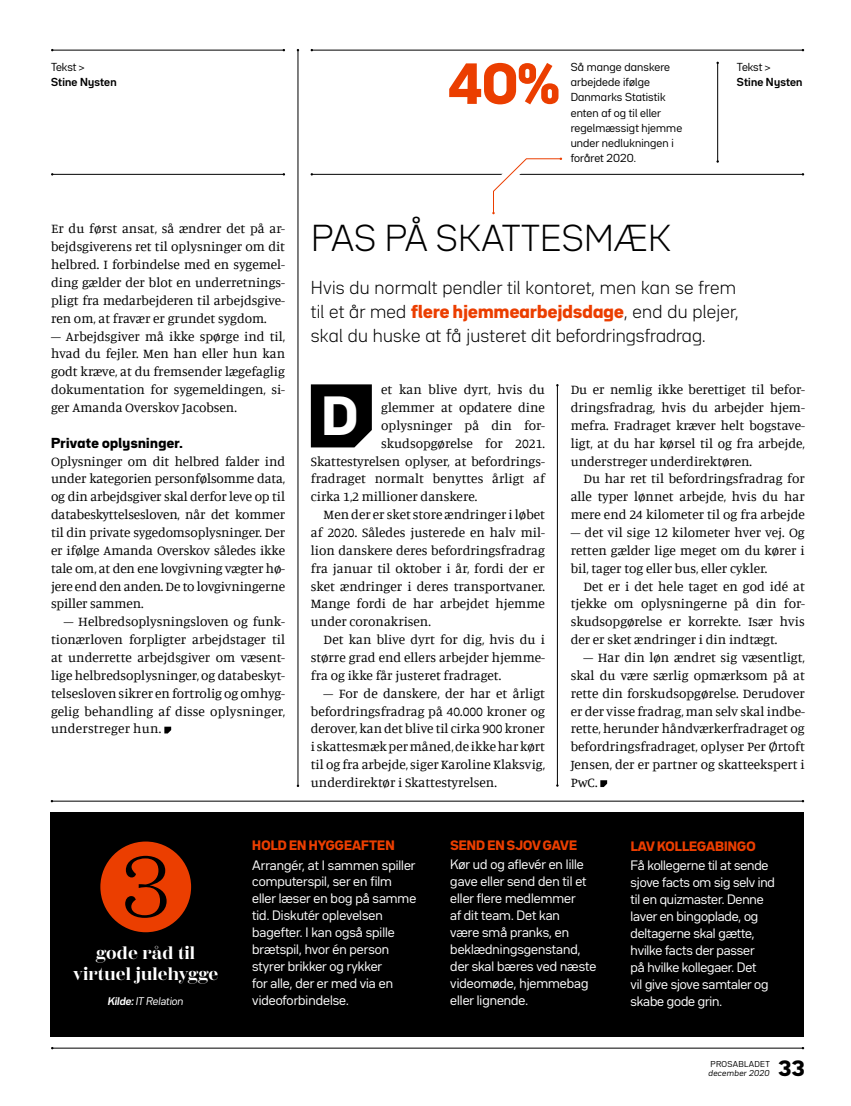
<style>
.page{position:relative;width:851px;height:1106px;background:#fff}
.page>*{position:absolute;margin:0;border:0;box-sizing:border-box;transform-origin:0 0}
.t1{font:900 50.85px "Bw Seido Raw";color:#eb3e00}
.t2{font:900 48.45px "Bw Seido Raw";color:#fff}
.t3{font:300 33px "Bw Seido Raw";letter-spacing:.01em;color:#000}
.t4{font:900 19.5px "Bw Seido Raw";color:#000}
.t5{font:700 18px/21px "Scotch Display";letter-spacing:.01em;color:#fff;text-align:center}
.t6{font:300 16.5px/23.7px "Bw Seido Raw";letter-spacing:.015em;color:#000}
.t7{font:13.5px/17.9px "Manuale";color:#000;text-align:justify}
.t8{font:900 12.75px "Bw Seido Raw";letter-spacing:.03em;color:#000}
.t9{font:12px/17px "Bw Seido Raw";color:#fff}
.t10{font:900 12px "Bw Seido Raw";letter-spacing:.01em;color:#eb3e00}
.t11{font:10.2px/15.1px "Bw Seido Raw";letter-spacing:.01em;color:#000}
.t12{font:700 10.2px "Bw Seido Raw";letter-spacing:.02em;color:#000}
.t13{font:italic 9.75px "Bw Seido Raw";color:#fff}
.t14{font:italic 7.5px "Bw Seido Raw";letter-spacing:.04em;color:#000}
.t15{font:7.5px "Bw Seido Raw";letter-spacing:.04em;color:#000}
.s1{font-weight:900;color:#eb3e00}
.s2{font-weight:700}
</style>
<div class="page">
<div style="left:51px;top:812px;width:753px;height:225px;background:#000"></div>
<hr style="left:312px;top:50px;width:490px;height:1px;background:#000">
<hr style="left:52px;top:50px;width:232px;height:1px;background:#000">
<hr style="left:312px;top:174px;width:490px;height:1px;background:#000">
<hr style="left:52px;top:174px;width:232px;height:1px;background:#000">
<hr style="left:297px;top:50px;width:1px;height:736px;background:#000">
<hr style="left:557px;top:385px;width:1px;height:400px;background:#000">
<div style="left:311px;top:384px;width:61px;height:63px;background:#000"></div>
<svg style="left:600px;top:780px;width:7px;height:7px"></svg>
<hr style="left:52px;top:800px;width:750px;height:1px;background:#000">
<svg style="left:164px;top:726px;width:7px;height:7px"></svg>
<hr style="left:717px;top:63px;width:1px;height:98px;background:#000">
<hr style="left:52px;top:1047px;width:750px;height:1px;background:#000">
<svg style="left:492px;top:158px;width:70px;height:56px"></svg>
<p class="t11" style="left:51px;top:59px;width:35px">Tekst &gt;</p>
<p class="t12" style="left:51px;top:75px;width:67px">Stine Nysten</p>
<p class="t7" style="left:51px;top:219px;width:235px">Er du først ansat, så ændrer det på ar&shy;bejdsgiverens ret til oplysninger om dit helbred. I forbindelse med en sygemel&shy;ding gælder der blot en underretnings&shy;pligt fra medarbejderen til arbejdsgive&shy;ren om, at fravær er grundet sygdom.</p>
<p class="t7" style="left:51px;top:326px;width:235px">– Arbejdsgiver må ikke spørge ind til, hvad du fejler. Men han eller hun kan godt kræve, at du fremsender lægefaglig dokumentation for sygemeldingen, si&shy;ger Amanda Overskov Jacobsen.</p>
<p class="t8" style="left:51px;top:434px;width:133px">Private oplysninger.</p>
<p class="t7" style="left:51px;top:451px;width:235px">Oplysninger om dit helbred falder ind under kategorien personfølsomme data, og din arbejdsgiver skal derfor leve op til databeskyttelsesloven, når det kommer til din private sygedomsoplysninger. Der er ifølge Amanda Overskov således ikke tale om, at den ene lovgivning vægter hø&shy;jere end den anden. De to lovgivningerne spiller sammen.</p>
<p class="t7" style="left:51px;top:612px;width:235px;text-indent:13px">– Helbredsoplysningsloven og funk&shy;tionærloven forpligter arbejdstager til at underrette arbejdsgiver om væsent&shy;lige helbredsoplysninger, og databeskyt&shy;telsesloven sikrer en fortrolig og omhyg&shy;gelig behandling af disse oplysninger, understreger hun.</p>
<h1 class="t1" style="left:448px;top:49px;width:113px">40%</h1>
<p class="t11" style="left:570px;top:59px;width:113px">Så mange danskere arbejdede ifølge<br>Danmarks Statistik enten af og til eller regelmæssigt hjemme under nedlukningen i foråret 2020.</p>
<h3 class="t3" style="left:311px;top:217px;width:361px">PAS PÅ SKATTESMÆK</h3>
<p class="t11" style="left:736px;top:59px;width:35px">Tekst &gt;</p>
<p class="t12" style="left:736px;top:75px;width:67px">Stine Nysten</p>
<p class="t6" style="left:311px;top:276px;width:429px">Hvis du normalt pendler til kontoret, men kan se frem til et år med <span class="s1">flere hjemmearbejdsdage</span>, end du plejer, skal du huske at få justeret dit befordringsfradrag.</p>
<p class="t7" style="left:381px;top:380px;width:165px">et kan blive dyrt, hvis du</p>
<p class="t7" style="left:381px;top:398px;width:165px">glemmer at opdatere dine</p>
<p class="t7" style="left:381px;top:416px;width:165px">oplysninger på din for-</p>
<p class="t7" style="left:381px;top:434px;width:165px">skudsopgørelse for 2021.</p>
<p class="t7" style="left:311px;top:451px;width:235px">Skattestyrelsen oplyser, at befordrings-</p>
<p class="t7" style="left:311px;top:469px;width:235px">fradraget normalt benyttes årligt af</p>
<p class="t7" style="left:311px;top:487px;width:168px">cirka 1,2 millioner danskere.</p>
<p class="t7" style="left:323px;top:505px;width:223px">Men der er sket store ændringer i løbet</p>
<p class="t7" style="left:311px;top:523px;width:235px">af 2020. Således justerede en halv mil-</p>
<p class="t7" style="left:311px;top:541px;width:235px">lion danskere deres befordringsfradrag</p>
<p class="t7" style="left:311px;top:559px;width:235px">fra januar til oktober i år, fordi der er</p>
<p class="t7" style="left:311px;top:576px;width:235px">sket ændringer i deres transportvaner.</p>
<p class="t7" style="left:311px;top:594px;width:235px">Mange fordi de har arbejdet hjemme</p>
<p class="t7" style="left:311px;top:612px;width:121px">under coronakrisen.</p>
<p class="t7" style="left:323px;top:630px;width:223px">Det kan blive dyrt for dig, hvis du i</p>
<p class="t7" style="left:311px;top:648px;width:235px">større grad end ellers arbejder hjemme-</p>
<p class="t7" style="left:311px;top:666px;width:192px">fra og ikke får justeret fradraget.</p>
<p class="t7" style="left:311px;top:683px;width:235px;text-indent:13px">– For de danskere, der har et årligt befordringsfradrag på 40.000 kroner og derover, kan det blive til cirka 900 kroner i skattesmæk per måned, de ikke har kørt til og fra arbejde, siger Karoline Klaksvig, underdirektør i Skattestyrelsen.</p>
<h2 class="t2" style="left:322px;top:383px;width:38px">D</h2>
<p class="t7" style="left:570px;top:380px;width:235px">Du er nemlig ikke berettiget til befor&shy;dringsfradrag, hvis du arbejder hjem&shy;mefra. Fradraget kræver helt bogstave&shy;ligt, at du har kørsel til og fra arbejde, understreger underdirektøren.</p>
<p class="t7" style="left:570px;top:469px;width:235px;text-indent:13px">Du har ret til befordringsfradrag for alle typer lønnet arbejde, hvis du har mere end 24 kilometer til og fra arbejde</p>
<p class="t7" style="left:570px;top:523px;width:235px">– det vil sige 12 kilometer hver vej. Og retten gælder lige meget om du kører i bil, tager tog eller bus, eller cykler.</p>
<p class="t7" style="left:570px;top:576px;width:235px;text-indent:13px">Det er i det hele taget en god idé at tjekke om oplysningerne på din for&shy;skudsopgørelse er korrekte. Især hvis der er sket ændringer i din indtægt.</p>
<p class="t7" style="left:570px;top:648px;width:235px;text-indent:13px">– Har din løn ændret sig væsentligt, skal du være særlig opmærksom på at rette din forskudsopgørelse. Derudover er der visse fradrag, man selv skal indbe&shy;rette, herunder håndværkerfradraget og befordringsfradraget, oplyser Per Ørtoft Jensen, der er partner og skatteekspert i PwC.</p>
<h3 class="t5" style="left:73px;top:943px;width:146px">gode råd til virtuel julehygge</h3>
<p class="t13" style="left:108px;top:994px;width:77px"><span class="s2">Kilde:</span> IT Relation</p>
<p class="t10" style="left:252px;top:837px;width:144px">HOLD EN HYGGEAFTEN</p>
<p class="t9" style="left:252px;top:856px;width:165px">Arrangér, at I sammen spiller computerspil, ser en film eller læser en bog på samme tid. Diskutér oplevelsen bagefter. I kan også spille brætspil, hvor én person styrer brikker og rykker<br>for alle, der er med via en videoforbindelse.</p>
<p class="t10" style="left:450px;top:837px;width:128px">SEND EN SJOV GAVE</p>
<p class="t9" style="left:450px;top:856px;width:147px">Kør ud og aflevér en lille gave eller send den til et eller flere medlemmer<br>af dit team. Det kan<br>være små pranks, en beklædningsgenstand, der skal bæres ved næste videomøde, hjemmebag eller lignende.</p>
<p class="t10" style="left:630px;top:838px;width:126px">LAV KOLLEGABINGO</p>
<p class="t9" style="left:630px;top:857px;width:146px">Få kollegerne til at sende sjove facts om sig selv ind til en quizmaster. Denne laver en bingoplade, og deltagerne skal gætte, hvilke facts der passer<br>på hvilke kollegaer. Det<br>vil give sjove samtaler og skabe gode grin.</p>
<p class="t15" style="left:710px;top:1058px;width:61px">PROSABLADET</p>
<p class="t14" style="left:708px;top:1067px;width:63px">december 2020</p>
<h3 class="t4" style="left:778px;top:1054px;width:28px">33</h3>
</div>
